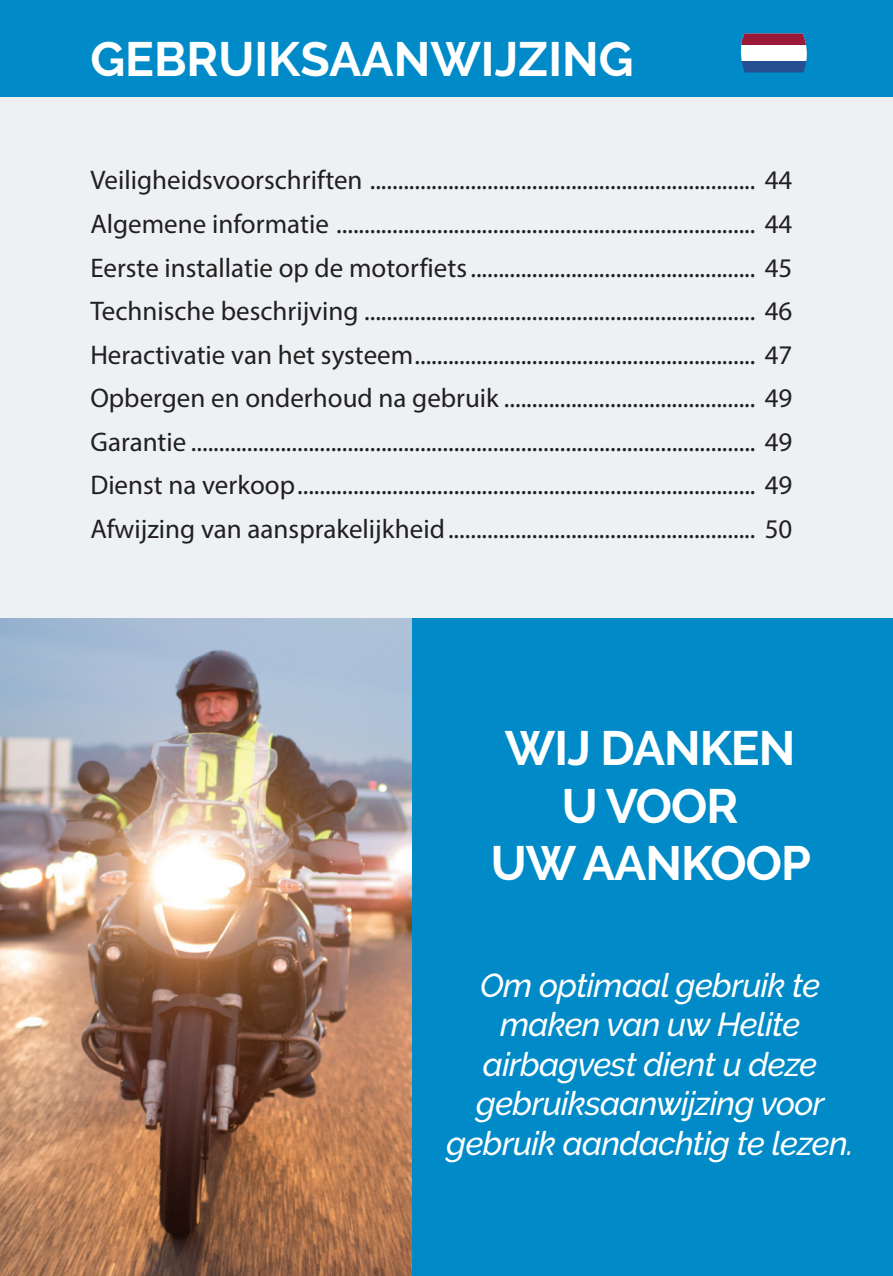
<style>
.page{position:relative;width:893px;height:1276px;background:#edf1f3}
.page>*{position:absolute;margin:0;border:0;box-sizing:border-box;transform-origin:0 0}
.t1{font:700 48px/57.6px "Raleway";letter-spacing:-.015em;color:#fff;text-align:center}
.t2{font:italic 500 33px/39.6px "Raleway";letter-spacing:-.02em;color:#fff;text-align:center}
.t3{font:27px/43.5px "Myriad Pro";color:#231f20;text-align:justify}
</style>
<div class="page">
<div style="left:0;top:0;width:893px;height:97px;background:#008bc8"></div>
<div style="left:393px;top:619px;width:500px;height:657px;background:#008bc8"></div>
<img style="left:0;top:619px;width:412px;height:657px">
<svg style="left:740px;top:45px;width:67px;height:27px;background:#a2b7d2"></svg>
<svg style="left:741px;top:34px;width:65px;height:11px"></svg>
<h1 class="t1" style="left:90px;top:30px;width:545px">GEBRUIKSAANWIJZING</h1>
<p class="t3" style="left:90px;top:158px;width:704px">Veiligheidsvoorschriften ..................................................................... 44<br>Algemene informatie ........................................................................... 44<br>Eerste installatie op de motorfiets................................................... 45<br>Technische beschrijving ...................................................................... 46<br>Heractivatie van het systeem............................................................. 47<br>Opbergen en onderhoud na gebruik ............................................. 49<br>Garantie ..................................................................................................... 49<br>Dienst na verkoop.................................................................................. 49<br>Afwijzing van aansprakelijkheid....................................................... 50</p>
<h1 class="t1" style="left:491px;top:719px;width:322px">WIJ DANKEN<br>U VOOR<br>UW AANKOOP</h1>
<p class="t2" style="left:447px;top:965px;width:408px">Om optimaal gebruik te maken van uw Helite airbagvest dient u deze gebruiksaanwijzing voor gebruik aandachtig te lezen.</p>
</div>
